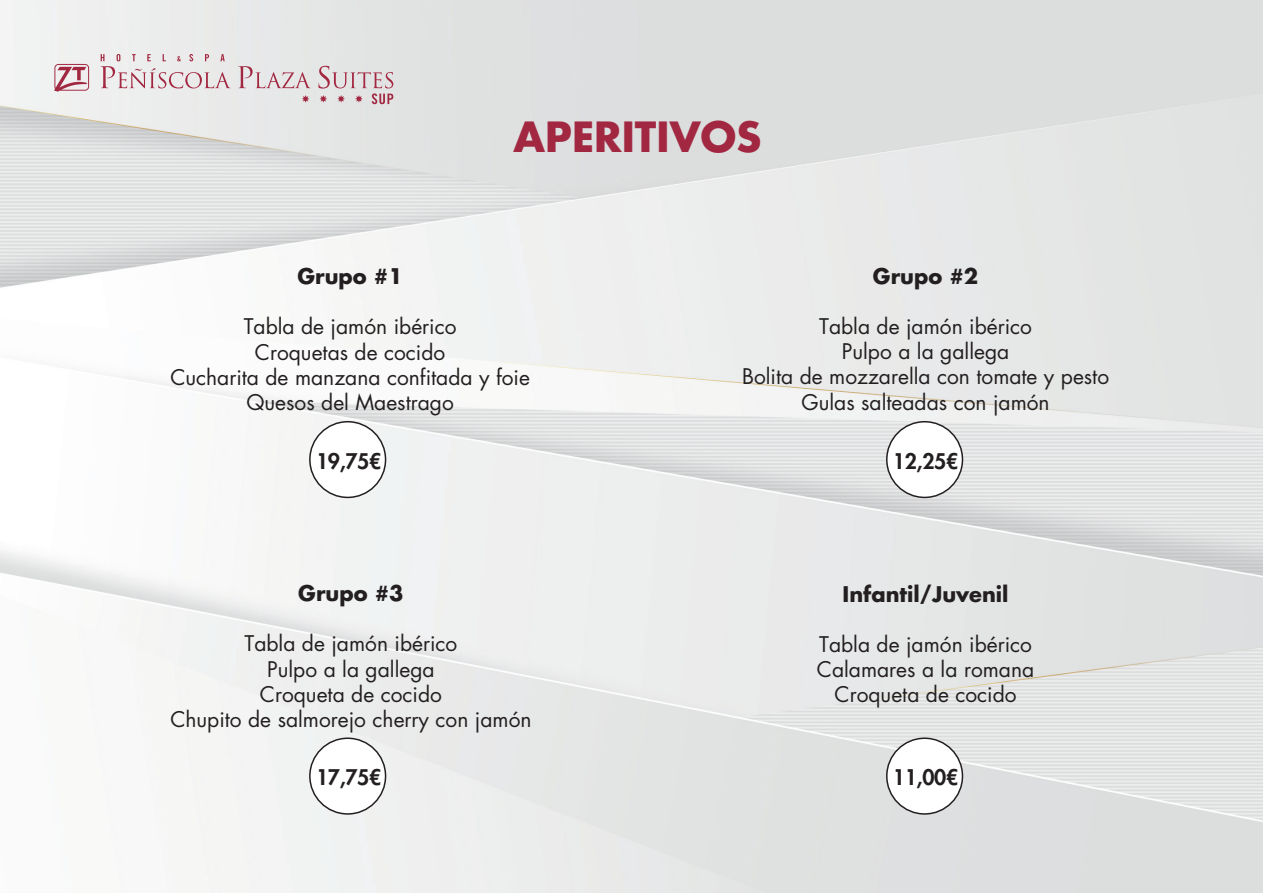
<style>
.page{position:relative;width:1263px;height:893px;background:#fff}
.page>*{position:absolute;margin:0;border:0;box-sizing:border-box;transform-origin:0 0}
.t1{font:700 40.5px "Futura Std";color:#a22842}
.t2{font:21px/25.2px "Futura Std";color:#231f20;text-align:center}
.t3{font:700 21px "Futura Std";color:#231f20}
.t4{font:800 21px "Futura Std";letter-spacing:-.015em;color:#231f20}
</style>
<div class="page">
<img style="left:0;top:0;width:1263px;height:893px">
<svg style="left:238px;top:66px;width:73px;height:22px;background:#dac7cb"></svg>
<svg style="left:302px;top:95px;width:7px;height:8px"></svg>
<svg style="left:318px;top:66px;width:75px;height:38px;background:#d8c5c9"></svg>
<svg style="left:101px;top:54px;width:130px;height:34px;background:#e1d0d4"></svg>
<svg style="left:54px;top:64px;width:35px;height:28px"></svg>
<div style="left:310px;top:422px;width:76px;height:75px;background:#fff;border-radius:50%"></div>
<div style="left:309px;top:421px;width:77px;height:77px;border:2px solid #231f20;border-radius:50%"></div>
<div style="left:887px;top:422px;width:75px;height:75px;background:#fff;border-radius:50%"></div>
<div style="left:886px;top:421px;width:77px;height:77px;border:2px solid #231f20;border-radius:50%"></div>
<div style="left:310px;top:738px;width:76px;height:76px;background:#fff;border-radius:50%"></div>
<div style="left:309px;top:737px;width:77px;height:78px;border:2px solid #231f20;border-radius:50%"></div>
<div style="left:887px;top:738px;width:75px;height:76px;background:#fff;border-radius:50%"></div>
<div style="left:886px;top:737px;width:77px;height:78px;border:2px solid #231f20;border-radius:50%"></div>
<p class="t1" style="left:514px;top:110px;width:249px">APERITIVOS</p>
<p class="t3" style="left:297px;top:262px;width:107px">Grupo #1</p>
<p class="t2" style="left:170px;top:314px;width:361px">Tabla de jamón ibérico<br>Croquetas de cocido<br>Cucharita de manzana confitada y foie<br>Quesos del Maestrago</p>
<p class="t3" style="left:873px;top:262px;width:107px">Grupo #2</p>
<p class="t2" style="left:742px;top:314px;width:369px">Tabla de jamón ibérico<br>Pulpo a la gallega<br>Bolita de mozzarella con tomate y pesto<br>Gulas salteadas con jamón</p>
<p class="t4" style="left:316px;top:447px;width:67px">19,75€</p>
<p class="t4" style="left:893px;top:447px;width:67px">12,25€</p>
<p class="t3" style="left:298px;top:579px;width:107px">Grupo #3</p>
<p class="t2" style="left:170px;top:631px;width:363px">Tabla de jamón ibérico<br>Pulpo a la gallega<br>Croqueta de cocido<br>Chupito de salmorejo cherry con jamón</p>
<p class="t3" style="left:843px;top:580px;width:168px">Infantil/Juvenil</p>
<p class="t2" style="left:817px;top:632px;width:219px">Tabla de jamón ibérico<br>Calamares a la romana<br>Croqueta de cocido</p>
<p class="t4" style="left:316px;top:764px;width:67px">17,75€</p>
<p class="t4" style="left:893px;top:764px;width:67px">11,00€</p>
</div>
